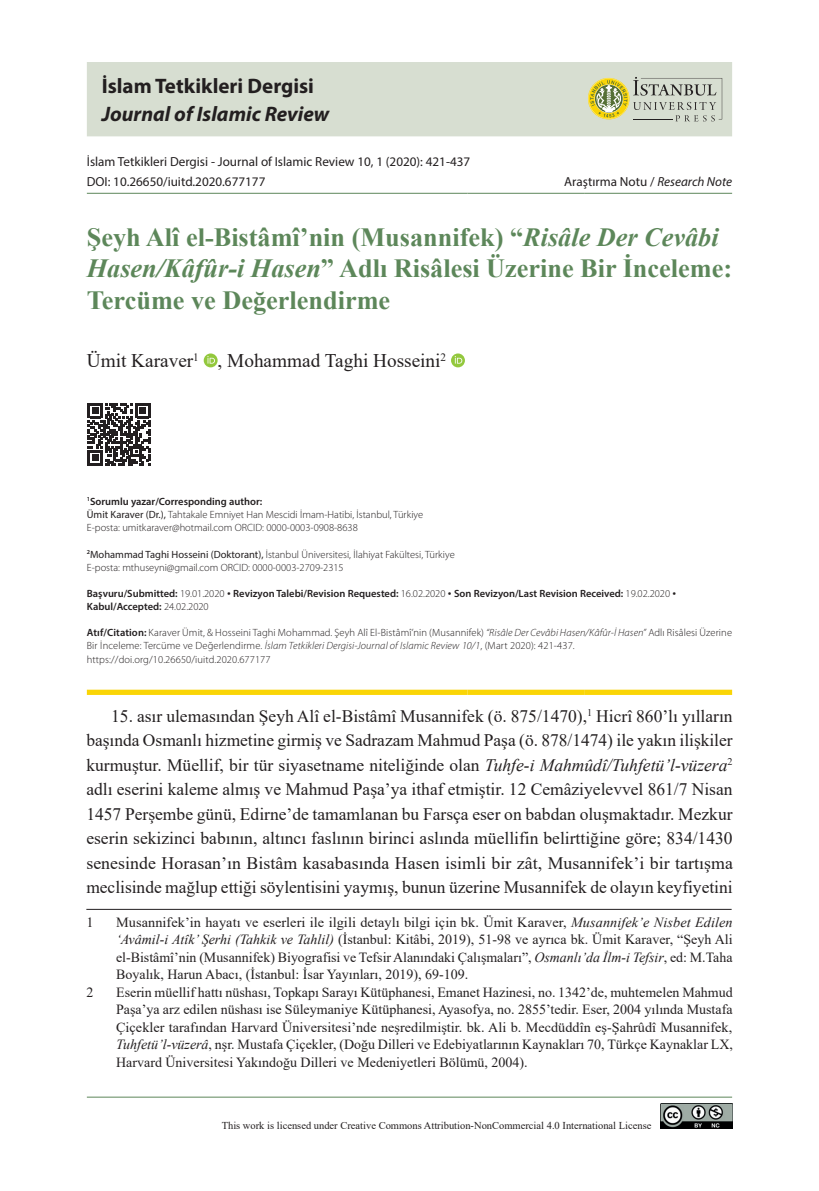
<style>
.page{position:relative;width:819px;height:1191px;background:#fff}
.page>*{position:absolute;margin:0;border:0;box-sizing:border-box;transform-origin:0 0}
.t1{font:700 26.25px/31.5px "Times New Roman";color:#5d875a}
.t2{font:700 21px "Myriad Pro";color:#231f20}
.t3{font:italic 700 21px "Myriad Pro";color:#231f20}
.t4{font:19.25px "Times New Roman";color:#231f20}
.t5{font:17.5px/24.5px "Times New Roman";color:#231f20;text-align:justify}
.t6{font:14px/17.5px "Times New Roman";color:#231f20;text-align:justify}
.t7{font:13.12px/19.8px "Myriad Pro";color:#231f20}
.t8{font:300 10.5px/13.1px "Myriad Pro";color:#231f20}
.t9{font:600 10.5px/13.1px "Myriad Pro";color:#231f20}
.t10{font:10.5px "Times New Roman";color:#231f20}
.s1{font-style:italic}
.s2{font-weight:600}
.s3{font-weight:400}
.s4{font-weight:300}
.s5{font-family:"Times New Roman";font-weight:400}
</style>
<div class="page">
<div style="left:87px;top:62px;width:645px;height:74px;background:#d7ded1"></div>
<hr style="left:87px;top:193px;width:380px;height:1px;background:#5d875a">
<hr style="left:467px;top:193px;width:117px;height:1px;background:#5d875a">
<hr style="left:584px;top:193px;width:148px;height:1px;background:#5d875a">
<div style="left:87px;top:689px;width:380px;height:6px;background:#fad506"></div>
<div style="left:467px;top:689px;width:117px;height:6px;background:#fad506"></div>
<div style="left:584px;top:689px;width:148px;height:6px;background:#fad506"></div>
<svg style="left:588px;top:77px;width:134px;height:44px;background:#c2c5a3"></svg>
<svg style="left:204px;top:353px;width:13px;height:14px"></svg>
<svg style="left:207px;top:356px;width:8px;height:7px"></svg>
<svg style="left:451px;top:353px;width:14px;height:14px"></svg>
<svg style="left:454px;top:356px;width:8px;height:7px"></svg>
<svg style="left:88px;top:403px;width:62px;height:62px"></svg>
<img style="left:660px;top:1104px;width:72px;height:25px">
<hr style="left:87px;top:1096px;width:645px;height:1px;background:#5d875a">
<hr style="left:86px;top:909px;width:645px;height:1px;background:#231f20">
<h2 class="t2" style="left:102px;top:72px;width:214px">İslam Tetkikleri Dergisi</h2>
<h2 class="t3" style="left:102px;top:100px;width:229px">Journal of Islamic Review</h2>
<p class="t7" style="left:87px;top:152px;width:385px">İslam Tetkikleri Dergisi - Journal of Islamic Review 10, 1 (2020): 421-437<br>DOI: 10.26650/iuitd.2020.677177</p>
<p class="t7" style="left:564px;top:171px;width:169px">Araştırma Notu / <span class="s1">Research Note</span></p>
<h1 class="t1" style="left:87px;top:220px;width:646px">Şeyh Alî el-Bistâmî’nin (Musannifek) “<span class="s1">Risâle Der Cevâbi<br>Hasen/Kâfûr-i Hasen</span>” Adlı Risâlesi Üzerine Bir İnceleme:<br>Tercüme ve Değerlendirme</h1>
<h3 class="t4" style="left:87px;top:347px;width:361px">Ümit Karaver<sup>1</sup> , Mohammad Taghi Hosseini<sup>2</sup></h3>
<p class="t8" style="left:87px;top:495px;width:338px"><sup>1</sup><span class="s2">Sorumlu yazar/Corresponding author:<br></span><span class="s3">Ümit Karaver (Dr.),</span> Tahtakale Emniyet Han Mescidi İmam-Hatibi, İstanbul, Türkiye<br>E-posta: umitkaraver@hotmail.com ORCID: 0000-0003-0908-8638</p>
<p class="t8" style="left:87px;top:547px;width:369px"><sup>2</sup><span class="s3">Mohammad Taghi Hosseini (Doktorant),</span> İstanbul Üniversitesi, İlahiyat Fakültesi, Türkiye<br>E-posta: mthuseyni@gmail.com ORCID: 0000-0003-2709-2315</p>
<p class="t9" style="left:87px;top:586px;width:590px">Başvuru/Submitted: <span class="s4">19.01.2020</span> <span class="s5">•</span> Revizyon Talebi/Revision Requested: <span class="s4">16.02.2020</span> <span class="s5">•</span> Son Revizyon/Last Revision Received: <span class="s4">19.02.2020</span> <span class="s5">•<br></span>Kabul/Accepted: <span class="s4">24.02.2020</span></p>
<p class="t8" style="left:87px;top:626px;width:646px"><span class="s2">Atıf/Citation:</span> Karaver Ümit, &amp; Hosseini Taghi Mohammad. Şeyh Alî El-Bistâmî’nin (Musannifek) <span class="s1">“Risâle Der Cevâbi Hasen/Kâfûr-İ Hasen”</span> Adlı Risâlesi Üzerine<br>Bir İnceleme: Tercüme ve Değerlendirme. <span class="s1">İslam Tetkikleri Dergisi-Journal of Islamic Review 10/1</span>, (Mart 2020): 421-437. https://doi.org/10.26650/iuitd.2020.677177</p>
<p class="t5" style="left:86px;top:703px;width:648px;text-indent:25px">15. asır ulemasından Şeyh Alî el-Bistâmî Musannifek (ö. 875/1470),<sup>1</sup> Hicrî 860’lı yılların başında Osmanlı hizmetine girmiş ve Sadrazam Mahmud Paşa (ö. 878/1474) ile yakın ilişkiler kurmuştur. Müellif, bir tür siyasetname niteliğinde olan <span class="s1">Tuhfe-i Mahmûdî/Tuhfetü’l-vüzera</span><sup>2 </sup>adlı eserini kaleme almış ve Mahmud Paşa’ya ithaf etmiştir. 12 Cemâziyelevvel 861/7 Nisan 1457 Perşembe günü, Edirne’de tamamlanan bu Farsça eser on babdan oluşmaktadır. Mezkur eserin sekizinci babının, altıncı faslının birinci aslında müellifin belirttiğine göre; 834/1430 senesinde Horasan’ın Bistâm kasabasında Hasen isimli bir zât, Musannifek’i bir tartışma meclisinde mağlup ettiği söylentisini yaymış, bunun üzerine Musannifek de olayın keyfiyetini</p>
<p class="t6" style="left:86px;top:913px;width:9px">1</p>
<p class="t6" style="left:116px;top:913px;width:618px">Musannifek’in hayatı ve eserleri ile ilgili detaylı bilgi için bk. Ümit Karaver, <span class="s1">Musannifek’e Nisbet Edilen ‘Avâmil-i Atîk’ Şerhi (Tahkik ve Tahlil)</span> (İstanbul: Kitâbi, 2019), 51-98 ve ayrıca bk. Ümit Karaver, “Şeyh Ali el-Bistâmî’nin (Musannifek) Biyografisi ve Tefsir Alanındaki Çalışmaları”, <span class="s1">Osmanlı’da İlm-i Tefsir</span>, ed: M.Taha Boyalık, Harun Abacı, (İstanbul: İsar Yayınları, 2019), 69-109.</p>
<p class="t6" style="left:86px;top:983px;width:8px">2</p>
<p class="t6" style="left:116px;top:983px;width:618px">Eserin müellif hattı nüshası, Topkapı Sarayı Kütüphanesi, Emanet Hazinesi, no. 1342’de, muhtemelen Mahmud Paşa’ya arz edilen nüshası ise Süleymaniye Kütüphanesi, Ayasofya, no. 2855’tedir. Eser, 2004 yılında Mustafa Çiçekler tarafından Harvard Üniversitesi’nde neşredilmiştir. bk. Ali b. Mecdüddîn eş-Şahrûdî Musannifek, <span class="s1">Tuhfetü’l-vüzerâ</span>, nşr. Mustafa Çiçekler, (Doğu Dilleri ve Edebiyatlarının Kaynakları 70, Türkçe Kaynaklar LX, Harvard Üniversitesi Yakındoğu Dilleri ve Medeniyetleri Bölümü, 2004).</p>
<p class="t10" style="left:222px;top:1118px;width:431px">This work is licensed under Creative Commons Attribution-NonCommercial 4.0 International License</p>
</div>
